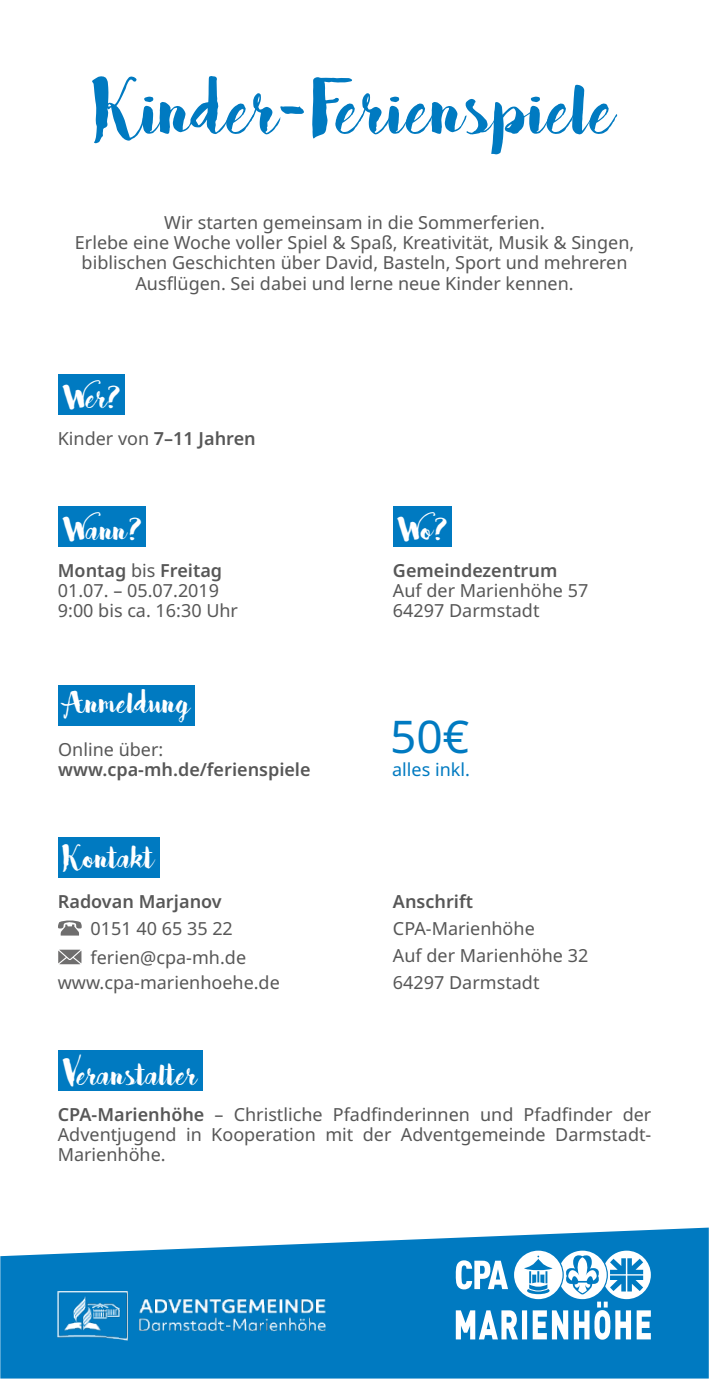
<style>
.page{position:relative;width:709px;height:1379px;background:#fff}
.page>*{position:absolute;margin:0;border:0;box-sizing:border-box;transform-origin:0 0}
.t1{font:86.85px "Bakery";color:#007ac1}
.t2{font:45px "Noto Sans";color:#007ac1}
.t3{font:36px "Bakery";color:#fff}
.t4{font:18px/20.2px "Noto Sans";color:#575757}
.t5{font:600 18px "Noto Sans";color:#575757}
.t6{font:18px "Noto Sans";color:#007ac1}
.s1{font-weight:400}
.s2{font-weight:600}
</style>
<div class="page">
<svg style="left:0;top:1227px;width:708px;height:151px;background:#238cc9"></svg>
<img style="left:58px;top:1290px;width:268px;height:49px">
<svg style="left:455px;top:1250px;width:195px;height:89px"></svg>
<div style="left:58px;top:685px;width:136px;height:41px;background:#007ac1"></div>
<div style="left:393px;top:506px;width:58px;height:41px;background:#007ac1"></div>
<div style="left:58px;top:506px;width:87px;height:41px;background:#007ac1"></div>
<div style="left:58px;top:374px;width:66px;height:41px;background:#007ac1"></div>
<div style="left:58px;top:1049px;width:145px;height:41px;background:#007ac1"></div>
<div style="left:58px;top:837px;width:102px;height:41px;background:#007ac1"></div>
<img style="left:58px;top:949px;width:23px;height:15px">
<img style="left:58px;top:920px;width:24px;height:15px">
<h1 class="t1" style="left:95px;top:53px;width:521px">Kinder-Ferienspiele</h1>
<p class="t4" style="left:75px;top:211px;width:560px;text-align:center">Wir starten gemeinsam in die Sommerferien.<br>Erlebe eine Woche voller Spiel &amp; Spaß, Kreativität, Musik &amp; Singen, biblischen Geschichten über David, Basteln, Sport und mehreren Ausflügen. Sei dabei und lerne neue Kinder kennen.</p>
<h3 class="t3" style="left:66px;top:374px;width:56px">Wer?</h3>
<p class="t5" style="left:58px;top:426px;width:199px"><span class="s1">Kinder von</span> 7–11 Jahren</p>
<h3 class="t3" style="left:66px;top:506px;width:77px">Wann?</h3>
<h3 class="t3" style="left:400px;top:506px;width:49px">Wo?</h3>
<p class="t5" style="left:393px;top:557px;width:166px">Gemeindezentrum</p>
<p class="t4" style="left:393px;top:580px;width:197px">Auf der Marienhöhe 57<br>64297 Darmstadt</p>
<p class="t4" style="left:58px;top:559px;width:182px"><span class="s2">Montag</span> bis <span class="s2">Freitag<br></span>01.07. – 05.07.2019<br>9:00 bis ca. 16:30 Uhr</p>
<h3 class="t3" style="left:66px;top:679px;width:126px">Anmeldung</h3>
<p class="t4" style="left:58px;top:738px;width:107px">Online über:</p>
<p class="t5" style="left:58px;top:757px;width:254px">www.cpa-mh.de/ferienspiele</p>
<h3 class="t3" style="left:64px;top:834px;width:91px">Kontakt</h3>
<p class="t5" style="left:58px;top:888px;width:165px">Radovan Marjanov</p>
<p class="t4" style="left:90px;top:913px;width:157px;line-height:29.2px">0151 40 65 35 22 ferien@cpa-mh.de</p>
<p class="t4" style="left:58px;top:971px;width:223px">www.cpa-marienhoehe.de</p>
<h2 class="t2" style="left:390px;top:704px;width:81px">50€</h2>
<p class="t6" style="left:392px;top:757px;width:79px">alles inkl.</p>
<p class="t5" style="left:393px;top:888px;width:82px">Anschrift</p>
<p class="t4" style="left:393px;top:914px;width:197px;line-height:27px">CPA-Marienhöhe<br>Auf der Marienhöhe 32<br>64297 Darmstadt</p>
<h3 class="t3" style="left:64px;top:1051px;width:134px">Veranstalter</h3>
<p class="t4" style="left:58px;top:1103px;width:595px;text-align:justify"><span class="s2">CPA-Marienhöhe</span> – Christliche Pfadfinderinnen und Pfadfinder der Adventjugend in Kooperation mit der Adventgemeinde Darmstadt-Marienhöhe.</p>
</div>
